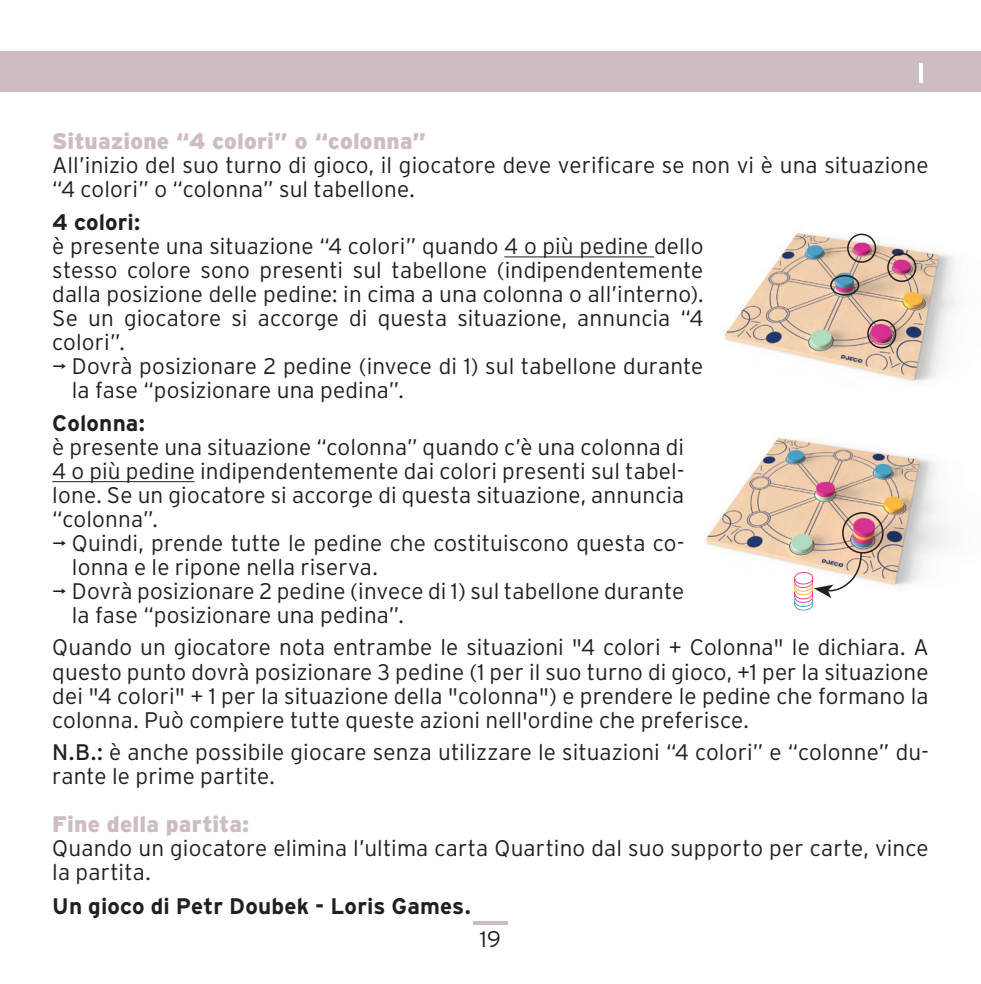
<style>
.page{position:relative;width:981px;height:984px;background:#fff}
.page>*{position:absolute;margin:0;border:0;box-sizing:border-box;transform-origin:0 0}
.t1{font:300 22.5px/24px "Interstate";letter-spacing:.005em;color:#231f20}
.t2{font:700 22.5px "Interstate";letter-spacing:.005em;color:#231f20}
.t3{font:900 22.5px "Interstate";letter-spacing:.005em;color:#cebcc3}
.s1{font-weight:400}
</style>
<div class="page">
<svg style="left:473px;top:921px;width:34px;height:3px"></svg>
<div style="left:0;top:51px;width:980px;height:41px;background:#cebcc3"></div>
<svg style="left:919px;top:63px;width:3px;height:20px"></svg>
<hr style="left:504px;top:256px;width:150px;height:1px;background:#231f20">
<hr style="left:52px;top:481px;width:143px;height:1px;background:#231f20">
<img style="left:724px;top:232px;width:232px;height:151px">
<div style="left:847px;top:233px;width:29px;height:29px;border:2px solid #231f20;border-radius:50%"></div>
<div style="left:887px;top:253px;width:29px;height:29px;border:2px solid #231f20;border-radius:50%"></div>
<div style="left:867px;top:319px;width:29px;height:29px;border:2px solid #231f20;border-radius:50%"></div>
<div style="left:830px;top:275px;width:29px;height:20px;border:2px solid #231f20;border-radius:50%"></div>
<img style="left:705px;top:437px;width:245px;height:150px">
<div style="left:842px;top:512px;width:41px;height:41px;border:2px solid #231f20;border-radius:50%"></div>
<svg style="left:793px;top:551px;width:69px;height:60px"></svg>
<p class="t3" style="left:52px;top:128px;width:375px">Situazione “4 colori” o “colonna”</p>
<p class="t1" style="left:52px;top:153px;width:877px">All’inizio del suo turno di gioco, il giocatore deve verificare se non vi è una situazione “4 colori” o “colonna” sul tabellone.</p>
<p class="t2" style="left:52px;top:209px;width:89px">4 colori:</p>
<p class="t1" style="left:52px;top:234px;width:652px">è presente una situazione “4 colori” quando 4 o più pedine dello</p>
<p class="t1" style="left:52px;top:258px;width:652px">stesso colore sono presenti sul tabellone (indipendentemente</p>
<p class="t1" style="left:52px;top:282px;width:652px">dalla posizione delle pedine: in cima a una colonna o all’interno).</p>
<p class="t1" style="left:52px;top:306px;width:652px">Se un giocatore si accorge di questa situazione, annuncia “4</p>
<p class="t1" style="left:52px;top:330px;width:74px">colori”.</p>
<p class="t1" style="left:52px;top:354px;width:652px">¬ Dovrà posizionare 2 pedine (invece di 1) sul tabellone durante</p>
<p class="t1" style="left:72px;top:378px;width:333px">la fase “posizionare una pedina”.</p>
<p class="t2" style="left:52px;top:410px;width:94px">Colonna:</p>
<p class="t1" style="left:52px;top:434px;width:633px">è presente una situazione “colonna” quando c’è una colonna di</p>
<p class="t1" style="left:52px;top:458px;width:633px">4 o più pedine indipendentemente dai colori presenti sul tabel-</p>
<p class="t1" style="left:52px;top:482px;width:633px">lone. Se un giocatore si accorge di questa situazione, annuncia</p>
<p class="t1" style="left:52px;top:506px;width:107px">“colonna”.</p>
<p class="t1" style="left:52px;top:530px;width:633px">¬ Quindi, prende tutte le pedine che costituiscono questa co-</p>
<p class="t1" style="left:72px;top:554px;width:307px">lonna e le ripone nella riserva.</p>
<p class="t1" style="left:52px;top:578px;width:633px">¬ Dovrà posizionare 2 pedine (invece di 1) sul tabellone durante</p>
<p class="t1" style="left:72px;top:602px;width:333px">la fase “posizionare una pedina”.</p>
<p class="t1" style="left:52px;top:635px;width:877px;text-align:justify">Quando un giocatore nota entrambe le situazioni "4 colori + Colonna" le dichiara. A questo punto dovrà posizionare 3 pedine (1 per il suo turno di gioco, +1 per la situazione dei "4 colori" + 1 per la situazione della "colonna") e prendere le pedine che formano la colonna. Può compiere tutte queste azioni nell'ordine che preferisce.</p>
<p class="t1" style="left:52px;top:739px;width:877px"><span class="s1">N.B.:</span> è anche possibile giocare senza utilizzare le situazioni “4 colori” e “colonne” du&shy;rante le prime partite.</p>
<p class="t3" style="left:52px;top:811px;width:198px">Fine della partita:</p>
<p class="t1" style="left:52px;top:835px;width:877px">Quando un giocatore elimina l’ultima carta Quartino dal suo supporto per carte, vince la partita.</p>
<p class="t2" style="left:52px;top:893px;width:420px">Un gioco di Petr Doubek - Loris Games.</p>
<p class="t1" style="left:480px;top:926px;width:23px">19</p>
</div>
